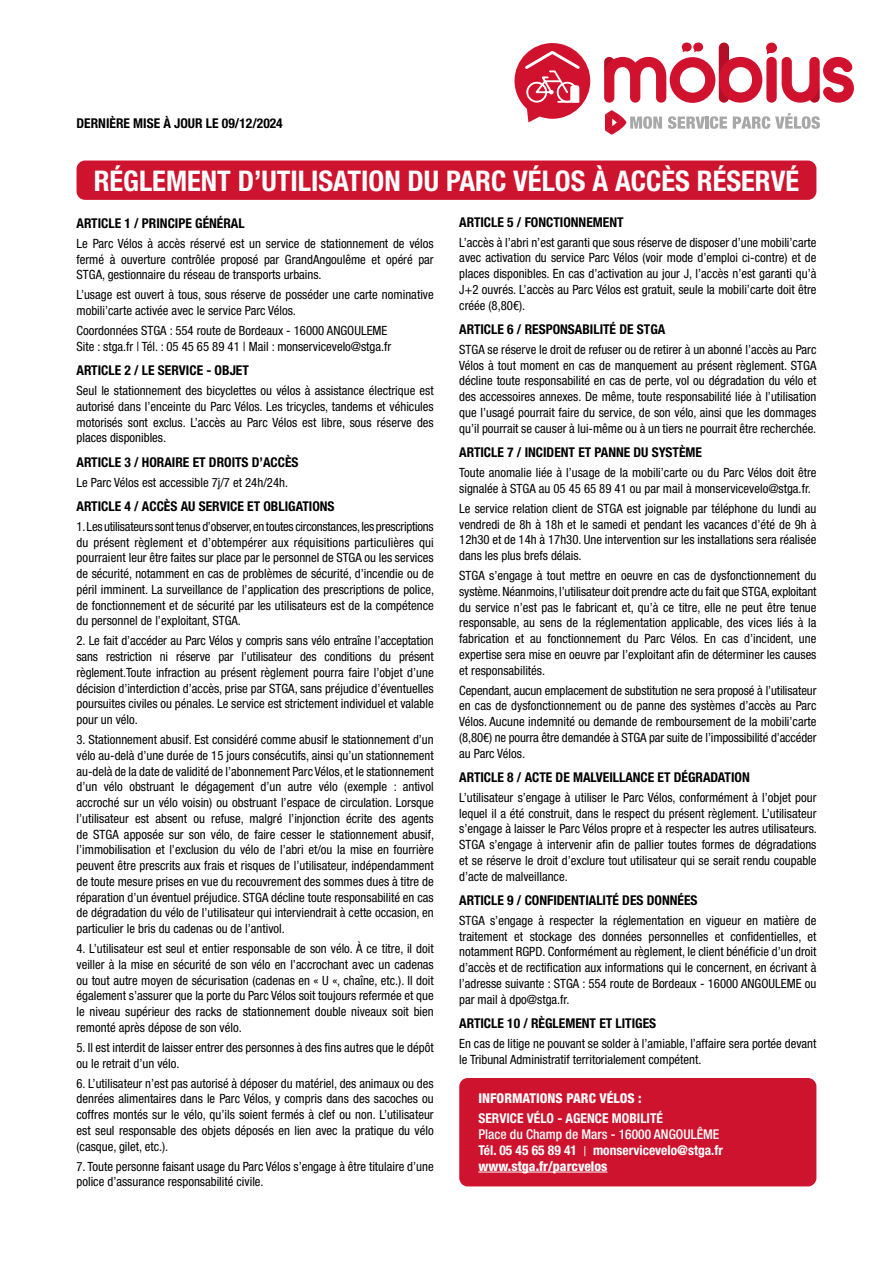
<style>
.page{position:relative;width:893px;height:1263px;background:#fff}
.page>*{position:absolute;margin:0;border:0;box-sizing:border-box;transform-origin:0 0}
.t1{font:700 condensed 28.5px "Helvetica Neue LT Pro";color:#fff}
.t2{font:700 condensed 13.5px "Helvetica Neue LT Pro";color:#000}
.t3{font:700 condensed 13.5px/15.8px "Helvetica Neue LT Pro";color:#fff}
.t4{font:800 condensed 13.5px "Helvetica Neue LT Pro";color:#fff}
.t5{font:condensed 12.75px/15.8px "Helvetica Neue LT Pro";color:#000;text-align:justify}
.s1{font-weight:500}
.s2{font-weight:400}
.s3{font-weight:800}
</style>
<div class="page">
<div style="left:459px;top:1078px;width:357px;height:108px;background:#ce132e;border-radius:9px"></div>
<div style="left:77px;top:161px;width:739px;height:39px;background:#ce132e;border-radius:9px"></div>
<div style="left:766px;top:57px;width:11px;height:46px;background:#d0122e;border-radius:5px"></div>
<div style="left:766px;top:43px;width:11px;height:10px;background:#d0122e;border-radius:50%"></div>
<svg style="left:782px;top:57px;width:72px;height:46px"></svg>
<svg style="left:604px;top:43px;width:170px;height:60px"></svg>
<svg style="left:605px;top:110px;width:57px;height:25px"></svg>
<svg style="left:668px;top:116px;width:59px;height:13px"></svg>
<svg style="left:733px;top:113px;width:87px;height:16px"></svg>
<svg style="left:514px;top:43px;width:76px;height:79px"></svg>
<hr style="left:478px;top:1172px;width:129px;height:1px;background:#fff">
<p class="t2" style="left:77px;top:115px;width:208px">DERNIÈRE MISE À JOUR LE 09/12/2024</p>
<h1 class="t1" style="left:94px;top:163px;width:707px">RÉGLEMENT D’UTILISATION DU PARC VÉLOS À ACCÈS RÉSERVÉ</h1>
<p class="t2" style="left:77px;top:215px;width:170px">ARTICLE 1 / PRINCIPE GÉNÉRAL</p>
<p class="t5" style="left:77px;top:235px;width:359px">Le Parc Vélos à accès réservé est un service de stationnement de vélos fermé à ouverture contrôlée proposé par GrandAngoulême et opéré par STGA, gestionnaire du réseau de transports urbains.</p>
<p class="t5" style="left:77px;top:287px;width:359px">L’usage est ouvert à tous, sous réserve de posséder une carte nominative mobili’carte activée avec le service Parc Vélos.</p>
<p class="t5" style="left:77px;top:323px;width:316px">Coordonnées STGA : 554 route de Bordeaux - 16000 ANGOULEME<br>Site : stga.fr | Tél. : 05 45 65 89 41 | Mail : monservicevelo@stga.fr</p>
<p class="t2" style="left:77px;top:362px;width:174px">ARTICLE 2 / LE SERVICE - OBJET</p>
<p class="t5" style="left:77px;top:383px;width:359px">Seul le stationnement des bicyclettes ou vélos à assistance électrique est autorisé dans l’enceinte du Parc Vélos. Les tricycles, tandems et véhicules motorisés sont exclus. L’accès au Parc Vélos est libre, sous réserve des places disponibles.</p>
<p class="t2" style="left:77px;top:454px;width:224px">ARTICLE 3 / HORAIRE ET DROITS D’ACCÈS</p>
<p class="t5" style="left:77px;top:474px;width:213px">Le Parc Vélos est accessible 7j/7 et 24h/24h.</p>
<p class="t2" style="left:77px;top:498px;width:260px">ARTICLE 4 / ACCÈS AU SERVICE ET OBLIGATIONS</p>
<p class="t5" style="left:77px;top:518px;width:359px">1. Les utilisateurs sont tenus d’observer, en toutes circonstances, les prescriptions du présent règlement et d’obtempérer aux réquisitions particulières qui pourraient leur être faites sur place par le personnel de STGA ou les services de sécurité, notamment en cas de problèmes de sécurité, d’incendie ou de péril imminent. La surveillance de l’application des prescriptions de police, de fonctionnement et de sécurité par les utilisateurs est de la compétence du personnel de l’exploitant, STGA.</p>
<p class="t5" style="left:77px;top:633px;width:359px">2. Le fait d’accéder au Parc Vélos y compris sans vélo entraîne l’acceptation sans restriction ni réserve par l’utilisateur des conditions du présent règlement.Toute infraction au présent règlement pourra faire l’objet d’une décision d’interdiction d’accès, prise par STGA, sans préjudice d’éventuelles poursuites civiles ou pénales. Le service est strictement individuel et valable pour un vélo.</p>
<p class="t5" style="left:77px;top:732px;width:359px">3. Stationnement abusif. Est considéré comme abusif le stationnement d’un vélo au-delà d’une durée de 15 jours consécutifs, ainsi qu’un stationnement au-delà de la date de validité de l’abonnement Parc Vélos, et le stationnement d’un vélo obstruant le dégagement d’un autre vélo (exemple : antivol accroché sur un vélo voisin) ou obstruant l’espace de circulation. Lorsque l’utilisateur est absent ou refuse, malgré l’injonction écrite des agents de STGA apposée sur son vélo, de faire cesser le stationnement abusif, l’immobilisation et l’exclusion du vélo de l’abri et/ou la mise en fourrière peuvent être prescrits aux frais et risques de l’utilisateur, indépendamment de toute mesure prises en vue du recouvrement des sommes dues à titre de réparation d’un éventuel préjudice. STGA décline toute responsabilité en cas de dégradation du vélo de l’utilisateur qui interviendrait à cette occasion, en particulier le bris du cadenas ou de l’antivol.</p>
<p class="t5" style="left:77px;top:941px;width:359px">4. L’utilisateur est seul et entier responsable de son vélo. À ce titre, il doit veiller à la mise en sécurité de son vélo en l’accrochant avec un cadenas ou tout autre moyen de sécurisation (cadenas en « U «, chaîne, etc.). Il doit également s’assurer que la porte du Parc Vélos soit toujours refermée et que le niveau supérieur des racks de stationnement double niveaux soit bien remonté après dépose de son vélo.</p>
<p class="t5" style="left:77px;top:1039px;width:359px">5. Il est interdit de laisser entrer des personnes à des fins autres que le dépôt ou le retrait d’un vélo.</p>
<p class="t5" style="left:77px;top:1075px;width:359px">6. L’utilisateur n’est pas autorisé à déposer du matériel, des animaux ou des denrées alimentaires dans le Parc Vélos, y compris dans des sacoches ou coffres montés sur le vélo, qu’ils soient fermés à clef ou non. L’utilisateur est seul responsable des objets déposés en lien avec la pratique du vélo (casque, gilet, etc.).</p>
<p class="t5" style="left:77px;top:1158px;width:359px">7. Toute personne faisant usage du Parc Vélos s’engage à être titulaire d’une police d’assurance responsabilité civile.</p>
<p class="t2" style="left:459px;top:214px;width:166px">ARTICLE 5 / FONCTIONNEMENT</p>
<p class="t5" style="left:459px;top:234px;width:359px">L’accès à l’abri n’est garanti que sous réserve de disposer d’une mobili’carte avec activation du service Parc Vélos (voir mode d’emploi ci-contre) et de places disponibles. En cas d’activation au jour J, l’accès n’est garanti qu’à J+2 ouvrés. L’accès au Parc Vélos est gratuit, seule la mobili’carte doit être créée (8,80€).</p>
<p class="t2" style="left:459px;top:321px;width:208px">ARTICLE 6 / RESPONSABILITÉ DE STGA</p>
<p class="t5" style="left:459px;top:341px;width:359px">STGA se réserve le droit de refuser ou de retirer à un abonné l’accès au Parc Vélos à tout moment en cas de manquement au présent règlement. STGA décline toute responsabilité en cas de perte, vol ou dégradation du vélo et des accessoires annexes. De même, toute responsabilité liée à l’utilisation que l’usagé pourrait faire du service, de son vélo, ainsi que les dommages qu’il pourrait se causer à lui-même ou à un tiers ne pourrait être recherchée.</p>
<p class="t2" style="left:459px;top:444px;width:244px">ARTICLE 7 / INCIDENT ET PANNE DU SYSTÈME</p>
<p class="t5" style="left:459px;top:464px;width:359px">Toute anomalie liée à l’usage de la mobili’carte ou du Parc Vélos doit être signalée à STGA au 05 45 65 89 41 ou par mail à monservicevelo@stga.fr.</p>
<p class="t5" style="left:459px;top:500px;width:359px">Le service relation client de STGA est joignable par téléphone du lundi au vendredi de 8h à 18h et le samedi et pendant les vacances d’été de 9h à 12h30 et de 14h à 17h30. Une intervention sur les installations sera réalisée dans les plus brefs délais.</p>
<p class="t5" style="left:459px;top:567px;width:359px">STGA s’engage à tout mettre en oeuvre en cas de dysfonctionnement du système. Néanmoins, l’utilisateur doit prendre acte du fait que STGA, exploitant du service n’est pas le fabricant et, qu’à ce titre, elle ne peut être tenue responsable, au sens de la réglementation applicable, des vices liés à la fabrication et au fonctionnement du Parc Vélos. En cas d’incident, une expertise sera mise en oeuvre par l’exploitant afin de déterminer les causes et responsabilités.</p>
<p class="t5" style="left:459px;top:682px;width:359px">Cependant, aucun emplacement de substitution ne sera proposé à l’utilisateur en cas de dysfonctionnement ou de panne des systèmes d’accès au Parc Vélos. Aucune indemnité ou demande de remboursement de la mobili’carte (8,80€) ne pourra être demandée à STGA par suite de l’impossibilité d’accéder au Parc Vélos.</p>
<p class="t2" style="left:459px;top:769px;width:292px">ARTICLE 8 / ACTE DE MALVEILLANCE ET DÉGRADATION</p>
<p class="t5" style="left:459px;top:789px;width:359px">L’utilisateur s’engage à utiliser le Parc Vélos, conformément à l’objet pour lequel il a été construit, dans le respect du présent règlement. L’utilisateur s’engage à laisser le Parc Vélos propre et à respecter les autres utilisateurs.<br>STGA s’engage à intervenir afin de pallier toutes formes de dégradations et se réserve le droit d’exclure tout utilisateur qui se serait rendu coupable d’acte de malveillance.</p>
<p class="t2" style="left:459px;top:892px;width:240px">ARTICLE 9 / CONFIDENTIALITÉ DES DONNÉES</p>
<p class="t5" style="left:459px;top:912px;width:359px">STGA s’engage à respecter la réglementation en vigueur en matière de traitement et stockage des données personnelles et confidentielles, et notamment RGPD. Conformément au règlement, le client bénéficie d’un droit d’accès et de rectification aux informations qui le concernent, en écrivant à l’adresse suivante : STGA : 554 route de Bordeaux - 16000 ANGOULEME ou par mail à dpo@stga.fr.</p>
<p class="t2" style="left:459px;top:1015px;width:199px">ARTICLE 10 / RÈGLEMENT ET LITIGES</p>
<p class="t5" style="left:459px;top:1035px;width:359px">En cas de litige ne pouvant se solder à l’amiable, l’affaire sera portée devant le Tribunal Administratif territorialement compétent.</p>
<p class="t4" style="left:478px;top:1090px;width:165px">INFORMATIONS PARC VÉLOS :</p>
<p class="t3" style="left:478px;top:1110px;width:186px">SERVICE VÉLO - AGENCE MOBILITÉ</p>
<p class="t3" style="left:478px;top:1126px;width:246px"><span class="s1">Place du Champ de Mars - 16000 ANGOULÊME<br></span>Tél. 05 45 65 89 41 <span class="s2">|</span> monservicevelo@stga.fr <span class="s3">www.stga.fr/parcvelos</span></p>
</div>
